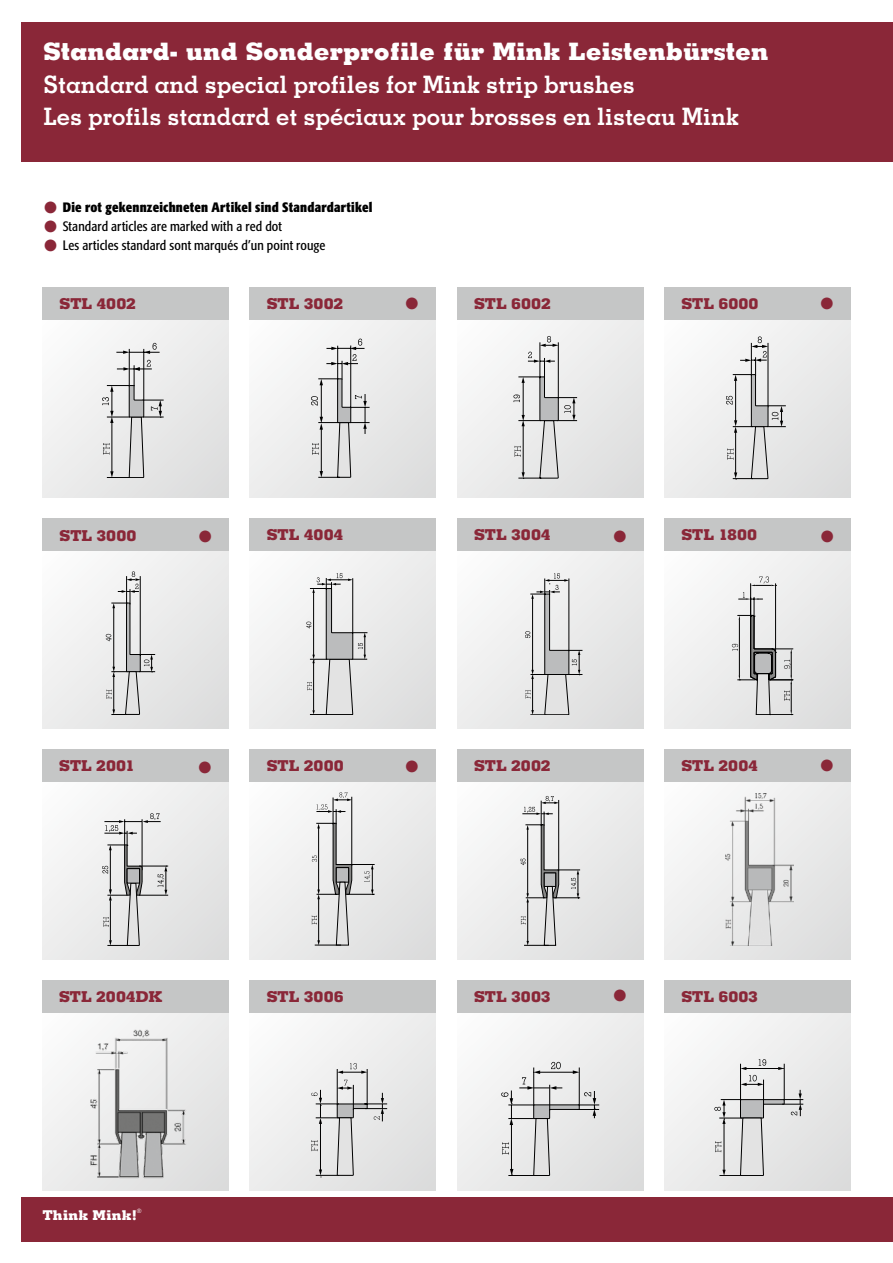
<style>
.page{position:relative;width:893px;height:1263px;background:#fff}
.page>*{position:absolute;margin:0;border:0;box-sizing:border-box;transform-origin:0 0}
.t1{font:27px "Times New Roman";color:#8a2738}
.t2{font:700 24px/32.2px "Memphis LT Std";color:#fff}
.t3{font:800 24px "Memphis LT Std";color:#fff}
.t4{font:800 15px "Memphis LT Std";letter-spacing:-.015em;color:#8a2738}
.t5{font:condensed 13.5px "Formata";letter-spacing:.01em;color:#000}
.t6{font:700 condensed 13.5px "Formata";letter-spacing:.015em;color:#000}
.t7{font:800 13.5px "Memphis LT Std";letter-spacing:.02em;color:#fff}
.t8{font:300 condensed 6.15px "Formata";color:#fff}
.s1{font-family:"Times New Roman";font-weight:400;font-stretch:normal;font-size:27px;color:#8a2738}
.s2{font-family:"Times New Roman";font-stretch:normal;font-size:27px;color:#8a2738}
.s3{font-family:"Times New Roman";font-weight:400;font-size:27px}
</style>
<div class="page">
<hr style="left:892px;top:1197px;width:1px;height:45px;background:#8a2738">
<div style="left:21px;top:1197px;width:872px;height:44px;background:#8a2738"></div>
<div style="left:664px;top:309px;width:186px;height:189px;background:linear-gradient(to right,#f5f5f5,#e3e3e3)"></div>
<div style="left:664px;top:288px;width:186px;height:32px;background:#c5c6c6"></div>
<div style="left:457px;top:309px;width:186px;height:189px;background:linear-gradient(to right,#f5f5f5,#e3e3e3)"></div>
<div style="left:457px;top:288px;width:186px;height:32px;background:#c5c6c6"></div>
<div style="left:250px;top:309px;width:186px;height:189px;background:linear-gradient(to right,#f5f5f5,#e3e3e3)"></div>
<div style="left:250px;top:288px;width:186px;height:32px;background:#c5c6c6"></div>
<div style="left:250px;top:540px;width:186px;height:189px;background:linear-gradient(to right,#f6f6f6,#e3e4e4)"></div>
<div style="left:250px;top:519px;width:186px;height:32px;background:#c5c6c6"></div>
<div style="left:43px;top:309px;width:186px;height:189px;background:linear-gradient(to right,#f6f6f6,#e3e4e4)"></div>
<div style="left:43px;top:288px;width:186px;height:32px;background:#c5c6c6"></div>
<div style="left:43px;top:540px;width:186px;height:189px;background:linear-gradient(to right,#f6f6f6,#e3e4e4)"></div>
<div style="left:43px;top:519px;width:186px;height:32px;background:#c5c6c6"></div>
<hr style="left:129px;top:349px;width:1px;height:37px;background:#000">
<hr style="left:143px;top:349px;width:1px;height:52px;background:#000">
<svg style="left:116px;top:343px;width:44px;height:11px"></svg>
<svg style="left:102px;top:360px;width:62px;height:118px"></svg>
<svg style="left:311px;top:339px;width:59px;height:139px"></svg>
<svg style="left:513px;top:336px;width:64px;height:143px"></svg>
<svg style="left:726px;top:336px;width:60px;height:144px"></svg>
<svg style="left:106px;top:571px;width:49px;height:144px"></svg>
<svg style="left:306px;top:573px;width:61px;height:142px"></svg>
<div style="left:457px;top:540px;width:186px;height:189px;background:linear-gradient(to right,#f6f6f6,#e4e4e4)"></div>
<div style="left:457px;top:519px;width:186px;height:32px;background:#c5c6c6"></div>
<svg style="left:525px;top:573px;width:57px;height:142px"></svg>
<div style="left:664px;top:540px;width:186px;height:189px;background:linear-gradient(to right,#f6f6f6,#e4e4e5)"></div>
<div style="left:664px;top:519px;width:186px;height:32px;background:#c5c6c6"></div>
<div style="left:42px;top:771px;width:186px;height:189px;background:linear-gradient(to right,#f6f6f6,#e4e4e5)"></div>
<div style="left:42px;top:750px;width:186px;height:32px;background:#c5c6c6"></div>
<hr style="left:230px;top:795px;width:1px;height:50px;background:#000">
<svg style="left:102px;top:813px;width:72px;height:133px"></svg>
<div style="left:664px;top:1002px;width:186px;height:189px;background:linear-gradient(to right,#f7f7f7,#e5e5e5)"></div>
<div style="left:664px;top:981px;width:186px;height:32px;background:#c5c6c6"></div>
<div style="left:457px;top:1002px;width:186px;height:189px;background:linear-gradient(to right,#f7f7f7,#e5e5e5)"></div>
<div style="left:457px;top:981px;width:186px;height:32px;background:#c5c6c6"></div>
<div style="left:250px;top:1002px;width:186px;height:189px;background:linear-gradient(to right,#f6f6f6,#e4e5e5)"></div>
<div style="left:250px;top:981px;width:186px;height:32px;background:#c5c6c6"></div>
<hr style="left:337px;top:1069px;width:1px;height:36px;background:#000">
<hr style="left:367px;top:1069px;width:1px;height:35px;background:#000">
<svg style="left:337px;top:1063px;width:30px;height:11px"></svg>
<svg style="left:311px;top:1080px;width:76px;height:98px;background:#d4d4d4"></svg>
<svg style="left:501px;top:1062px;width:98px;height:114px;background:#d5d6d6"></svg>
<svg style="left:714px;top:1059px;width:89px;height:117px;background:#d7d7d7"></svg>
<div style="left:664px;top:771px;width:186px;height:189px;background:linear-gradient(to right,#f4f4f4,#e2e2e2)"></div>
<div style="left:664px;top:750px;width:186px;height:32px;background:#c5c6c6"></div>
<div style="left:457px;top:771px;width:186px;height:189px;background:linear-gradient(to right,#f5f5f5,#e3e4e4)"></div>
<div style="left:457px;top:750px;width:186px;height:32px;background:#c5c6c6"></div>
<div style="left:250px;top:771px;width:186px;height:189px;background:linear-gradient(to right,#f1f2f2,#e1e1e1)"></div>
<div style="left:250px;top:750px;width:186px;height:32px;background:#c5c6c6"></div>
<svg style="left:302px;top:792px;width:73px;height:153px"></svg>
<svg style="left:521px;top:796px;width:72px;height:150px"></svg>
<img style="left:725px;top:794px;width:68px;height:151px">
<div style="left:21px;top:22px;width:872px;height:140px;background:#8a2738"></div>
<hr style="left:750px;top:584px;width:1px;height:31px;background:#000">
<hr style="left:775px;top:584px;width:1px;height:67px;background:#000">
<svg style="left:751px;top:576px;width:26px;height:10px"></svg>
<svg style="left:732px;top:592px;width:61px;height:123px;background:#cacaca"></svg>
<div style="left:42px;top:1002px;width:186px;height:189px;background:linear-gradient(to right,#f6f6f6,#e4e4e4)"></div>
<div style="left:42px;top:981px;width:186px;height:32px;background:#c5c6c6"></div>
<img style="left:87px;top:1025px;width:102px;height:156px">
<h2 class="t3" style="left:44px;top:36px;width:726px">Standard- und Sonderprofile für Mink Leistenbürsten</h2>
<h2 class="t2" style="left:44px;top:68px;width:697px">Standard and special profiles for Mink strip brushes<br>Les profils standard et spéciaux pour brosses en listeau Mink</h2>
<p class="t6" style="left:43px;top:199px;width:331px"><span class="s1">●</span> Die rot gekennzeichneten Artikel sind Standardartikel</p>
<p class="t5" style="left:43px;top:219px;width:241px"><span class="s2">●</span> Standard articles are marked with a red dot</p>
<p class="t5" style="left:43px;top:238px;width:284px"><span class="s2">●</span> Les articles standard sont marqués d’un point rouge</p>
<p class="t4" style="left:60px;top:294px;width:78px">STL 4002</p>
<h1 class="t1" style="left:404px;top:283px;width:18px">●</h1>
<p class="t4" style="left:267px;top:294px;width:78px">STL 3002</p>
<p class="t4" style="left:474px;top:294px;width:78px">STL 6002</p>
<p class="t4" style="left:681px;top:294px;width:79px">STL 6000</p>
<h1 class="t1" style="left:819px;top:282px;width:18px">●</h1>
<p class="t4" style="left:60px;top:526px;width:78px">STL 3000</p>
<h1 class="t1" style="left:197px;top:516px;width:18px">●</h1>
<p class="t4" style="left:474px;top:525px;width:78px">STL 3004</p>
<p class="t4" style="left:612px;top:525px;width:147px"><span class="s3">●</span> STL 1800</p>
<h1 class="t1" style="left:819px;top:516px;width:18px">●</h1>
<p class="t4" style="left:267px;top:525px;width:78px">STL 4004</p>
<p class="t4" style="left:59px;top:756px;width:77px">STL 2001</p>
<h1 class="t1" style="left:197px;top:747px;width:18px">●</h1>
<p class="t4" style="left:267px;top:756px;width:78px">STL 2000</p>
<p class="t4" style="left:404px;top:756px;width:148px"><span class="s3">●</span> STL 2002</p>
<p class="t4" style="left:681px;top:756px;width:78px">STL 2004</p>
<h1 class="t1" style="left:819px;top:745px;width:18px">●</h1>
<p class="t4" style="left:59px;top:987px;width:105px">STL 2004DK</p>
<p class="t7" style="left:42px;top:1206px;width:96px">Think Mink!</p>
<p class="t8" style="left:137px;top:1207px;width:6px">®</p>
<p class="t4" style="left:267px;top:987px;width:78px">STL 3006</p>
<p class="t4" style="left:474px;top:987px;width:78px">STL 3003</p>
<p class="t4" style="left:612px;top:987px;width:148px"><span class="s3">●</span> STL 6003</p>
</div>
